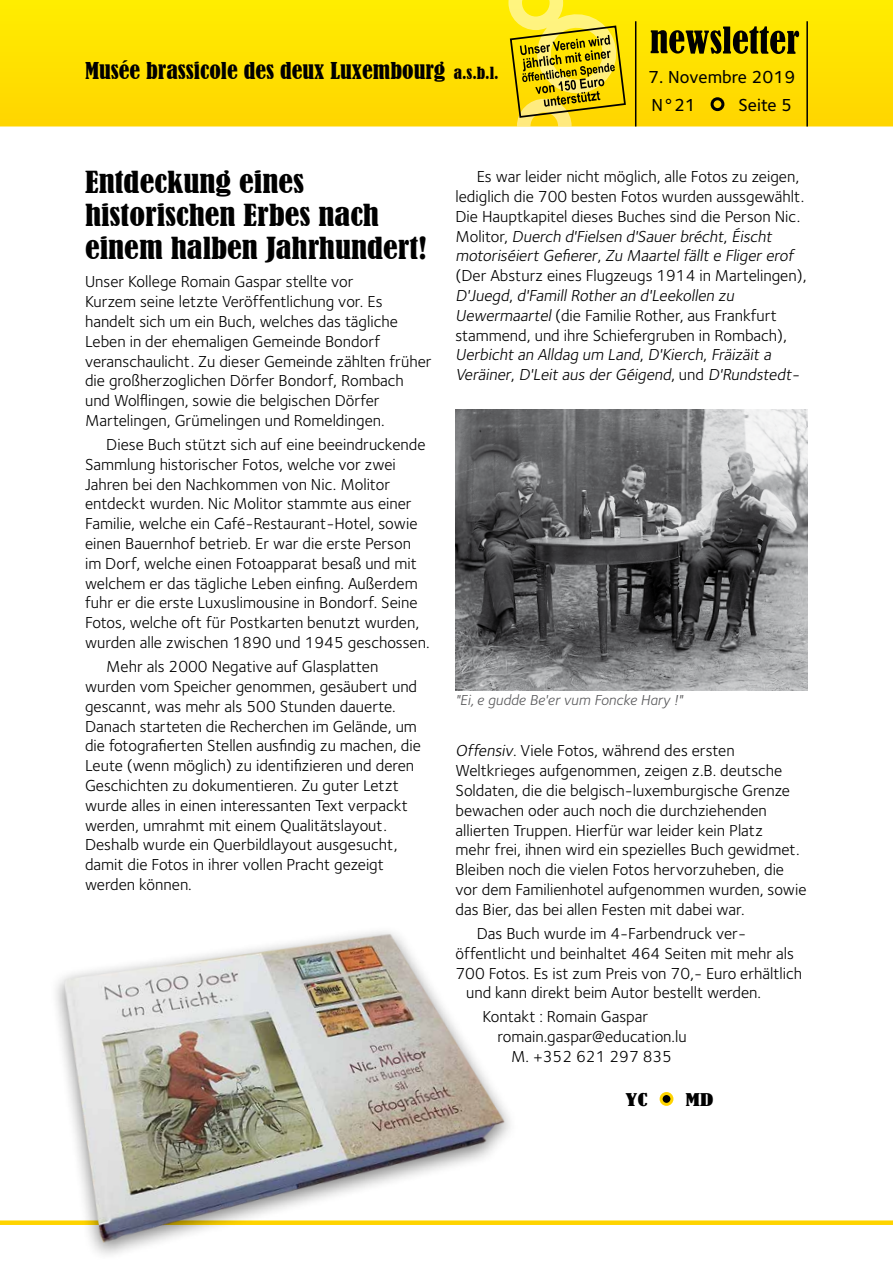
<style>
.page{position:relative;width:893px;height:1263px;background:#fff}
.page>*{position:absolute;margin:0;border:0;box-sizing:border-box;transform-origin:0 0}
.t1{font:condensed 28.5px/33px "Bernard";color:#000;scale:1.15 1}
.t2{font:condensed 21.75px "Bernard";color:#000;scale:1.1 1}
.t3{font:18px/28.5px "Foundry Sterling Medium CE";color:#000}
.t4{font:16.5px/19.8px "Foundry Sterling Book CE";color:#000}
.t5{font:condensed 16.5px "Bernard";color:#000;scale:1.5 1}
.t6{font:15px "Foundry Sterling Book Italic CE";color:#58585a}
.s1{font-size:15.75px}
.s2{font-style:italic}
</style>
<div class="page">
<svg style="left:0;top:0;width:893px;height:126px;background:#fee100"></svg>
<svg style="left:651px;top:26px;width:148px;height:28px;background:#7d7000"></svg>
<div style="left:712px;top:99px;width:11px;height:11px;background:#ffd400;border-radius:50%"></div>
<div style="left:711px;top:97px;width:13px;height:14px;border:3px solid #000;border-radius:50%"></div>
<div style="left:0;top:1220px;width:893px;height:5px;background:#ffd400"></div>
<hr style="left:806px;top:21px;width:2px;height:105px;background:#000">
<svg style="left:453px;top:66px;width:46px;height:14px"></svg>
<svg style="left:508px;top:0;width:129px;height:126px;background:#dbc41e"></svg>
<div style="left:661px;top:1093px;width:11px;height:11px;background:#000;border-radius:50%"></div>
<div style="left:660px;top:1092px;width:13px;height:14px;border:3px solid #ffd400;border-radius:50%"></div>
<img style="left:35px;top:931px;width:488px;height:324px">
<img style="left:455px;top:409px;width:353px;height:281px">
<h2 class="t2" style="left:85px;top:58px;width:378px">Musée brassicole des deux Luxembourg <span class="s1">a.s.b.l.</span></h2>
<p class="t3" style="left:648px;top:63px;width:149px">7. Novembre 2019<br>N°21</p>
<p class="t3" style="left:738px;top:91px;width:55px">Seite 5</p>
<h1 class="t1" style="left:85px;top:166px;width:299px">Entdeckung eines historischen Erbes nach einem halben Jahrhundert!</h1>
<p class="t4" style="left:85px;top:272px;width:348px">Unser Kollege Romain Gaspar stellte vor<br>Kurzem seine letzte Veröffentlichung vor. Es handelt sich um ein Buch, welches das tägliche Leben in der ehemaligen Gemeinde Bondorf veranschaulicht. Zu dieser Gemeinde zählten früher die großherzoglichen Dörfer Bondorf, Rombach und Wolflingen, sowie die belgischen Dörfer Martelingen, Grümelingen und Romeldingen.</p>
<p class="t4" style="left:85px;top:435px;width:346px;text-indent:21px">Diese Buch stützt sich auf eine beeindruckende Sammlung historischer Fotos, welche vor zwei Jahren bei den Nachkommen von Nic. Molitor entdeckt wurden. Nic Molitor stammte aus einer Familie, welche ein Café-Restaurant-Hotel, sowie einen Bauernhof betrieb. Er war die erste Person im Dorf, welche einen Fotoapparat besaß und mit welchem er das tägliche Leben einfing. Außerdem fuhr er die erste Luxuslimousine in Bondorf. Seine Fotos, welche oft für Postkarten benutzt wurden, wurden alle zwischen 1890 und 1945 geschossen.</p>
<p class="t4" style="left:85px;top:657px;width:337px;text-indent:21px">Mehr als 2000 Negative auf Glasplatten wurden vom Speicher genommen, gesäubert und gescannt, was mehr als 500 Stunden dauerte.<br>Danach starteten die Recherchen im Gelände, um die fotografierten Stellen ausfindig zu machen, die Leute (wenn möglich) zu identifizieren und deren Geschichten zu dokumentieren. Zu guter Letzt wurde alles in einen interessanten Text verpackt werden, umrahmt mit einem Qualitätslayout.<br>Deshalb wurde ein Querbildlayout ausgesucht, damit die Fotos in ihrer vollen Pracht gezeigt werden können.</p>
<p class="t4" style="left:455px;top:167px;width:353px;text-indent:21px">Es war leider nicht möglich, alle Fotos zu zeigen, lediglich die 700 besten Fotos wurden aussgewählt.<br>Die Hauptkapitel dieses Buches sind die Person Nic.<br>M o l i t o r, <span class="s2">Duerch d'Fielsen d'Sauer brécht</span>, <span class="s2">Éischt motoriséiert Gefierer</span>, <span class="s2">Zu Maartelfällt e Fliger erof </span>(Der Absturz eines Flugzeugs 1914 in Martelingen), <span class="s2">D'Juegd</span>, <span class="s2">d'FamillRother an d'Leekollen zu Uewermaartel</span>(die Familie Rother, aus Frankfurt stammend, und ihre Schiefergruben in Rombach), <span class="s2">Uerbicht an Alldag um Land</span>, <span class="s2">D'Kierch</span>, <span class="s2">Fräizäit a Veräiner</span>, <span class="s2">D'Leit aus der Géigend</span>, u n d <span class="s2">D'Rundstedt-</span></p>
<p class="t6" style="left:455px;top:692px;width:229px">"Ei, e gudde Be'er vum Foncke Hary !"</p>
<p class="t4" style="left:455px;top:741px;width:353px"><span class="s2">Offensiv</span>. Viele Fotos, während des ersten Weltkrieges aufgenommen, zeigen z.B. deutsche Soldaten, die die belgisch-luxemburgische Grenze bewachen oder auch noch die durchziehenden allierten Truppen. Hierfür war leider kein Platz<br>mehr frei, ihnen wird ein spezielles Buch gewidmet.<br>Bleiben noch die vielen Fotos hervorzuheben, die vor dem Familienhotel aufgenommen wurden, sowie das Bier, das bei allen Festen mit dabei war.</p>
<p class="t4" style="left:477px;top:924px;width:271px">Das Buch wurde im 4-Farbendruck ver-</p>
<p class="t4" style="left:455px;top:943px;width:340px">öffentlicht und beinhaltet 464 Seiten mit mehr als</p>
<p class="t4" style="left:455px;top:963px;width:348px">700 Fotos. Es ist zum Preis von 70,- Euro erhältlich</p>
<p class="t4" style="left:466px;top:983px;width:297px">und kann direkt beim Autor bestellt werden.</p>
<p class="t4" style="left:483px;top:1007px;width:167px">Kontakt : Romain Gaspar</p>
<p class="t4" style="left:498px;top:1027px;width:191px">romain.gaspar@education.lu</p>
<p class="t4" style="left:511px;top:1047px;width:163px">M. +352 621 297 835</p>
<p class="t5" style="left:626px;top:1090px;width:16px">YC</p>
<p class="t5" style="left:686px;top:1090px;width:20px">MD</p>
</div>
